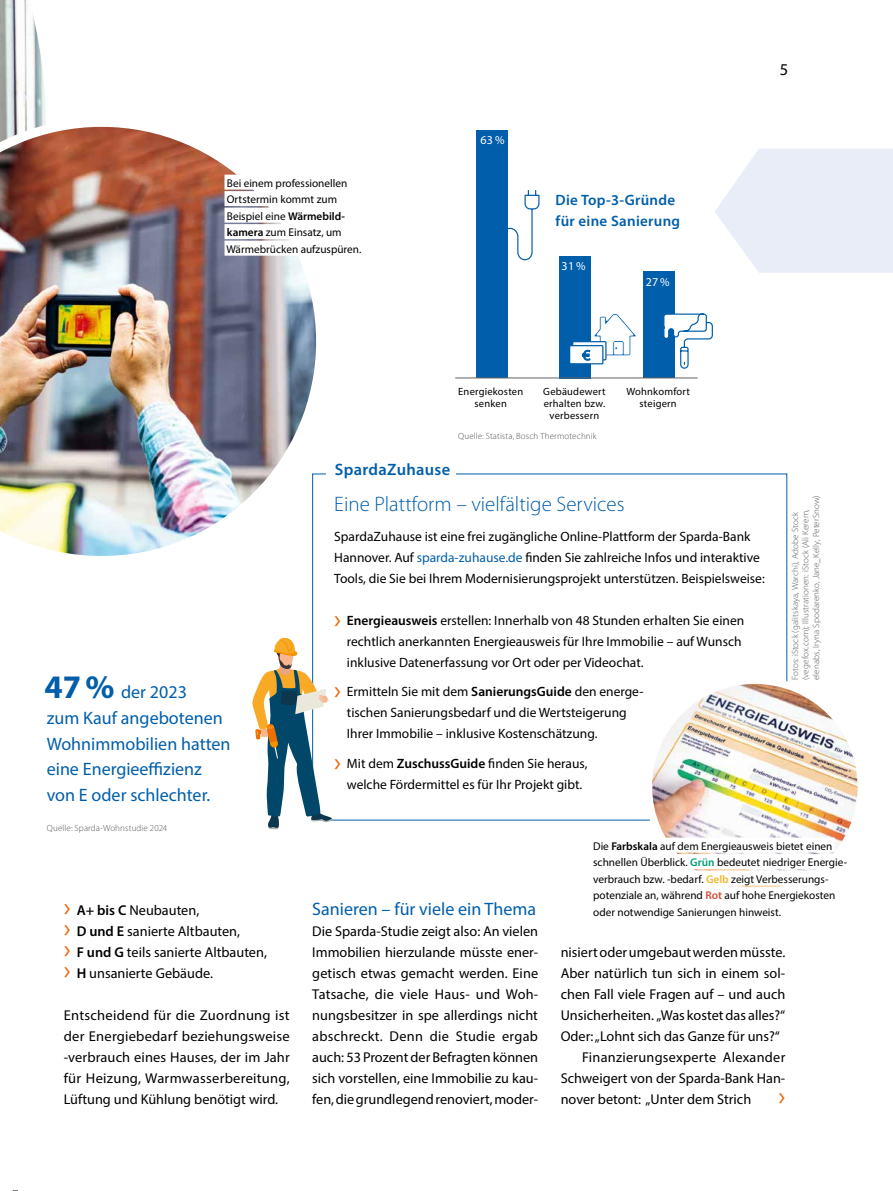
<style>
.page{position:relative;width:893px;height:1191px;background:#fff}
.page>*{position:absolute;margin:0;border:0;box-sizing:border-box;transform-origin:0 0}
.t1{font:300 21px "Myriad Pro";color:#005eaa}
.t2{font:18px/25.5px "Myriad Pro";color:#005eaa}
.t3{font:600 16.5px "Myriad Pro";letter-spacing:.02em;color:#005eaa}
.t4{font:16.5px "Myriad Pro";color:#000}
.t5{font:600 15px/21px "Myriad Pro";letter-spacing:.02em;color:#005eaa}
.t6{font:14.25px/21px "Myriad Pro";color:#000;text-align:justify}
.t7{font:14.25px "Myriad Pro";letter-spacing:.02em;color:#000}
.t8{font:13.5px/21px "Myriad Pro";color:#000}
.t9{font:12px "Myriad Pro";color:#fff}
.t10{font:11.25px/16.5px "Myriad Pro";color:#000}
.t11{font:10.5px/12px "Myriad Pro";letter-spacing:.02em;color:#000;text-align:center}
.t12{font:300 9px/10.5px "Myriad Pro";letter-spacing:.015em;color:#565656}
.s1{font-weight:600}
.s2{font-weight:700;font-size:33px}
.s3{color:#005eaa}
.s4{font-size:27px;color:#ec6709}
.s5{font-weight:600;color:#009e76}
.s6{font-weight:600;color:#f1b833}
.s7{font-weight:600;color:#ca4d38}
</style>
<div class="page">
<svg style="left:508px;top:190px;width:32px;height:71px"></svg>
<img style="left:0;top:0;width:46px;height:118px">
<img style="left:0;top:118px;width:317px;height:438px">
<svg style="left:715px;top:149px;width:178px;height:124px;background:#ebeff8"></svg>
<div style="left:477px;top:130px;width:31px;height:248px;background:#005eaa"></div>
<div style="left:559px;top:256px;width:32px;height:122px;background:#005eaa"></div>
<div style="left:643px;top:272px;width:31px;height:106px;background:#005eaa"></div>
<hr style="left:455px;top:378px;width:243px;height:1px;background:#656463">
<div style="left:573px;top:342px;width:33px;height:18px;background:#fff"></div>
<div style="left:572px;top:341px;width:34px;height:19px;border:1px solid #005eaa"></div>
<div style="left:570px;top:346px;width:33px;height:18px;background:#fff"></div>
<div style="left:569px;top:345px;width:34px;height:19px;border:1px solid #005eaa"></div>
<svg style="left:582px;top:313px;width:55px;height:48px"></svg>
<svg style="left:664px;top:313px;width:49px;height:56px"></svg>
<div style="left:225px;top:175px;width:127px;height:15px;background:#fff"></div>
<div style="left:225px;top:191px;width:114px;height:15px;background:#fff"></div>
<div style="left:225px;top:208px;width:120px;height:15px;background:#fff"></div>
<div style="left:225px;top:224px;width:119px;height:15px;background:#fff"></div>
<div style="left:225px;top:241px;width:136px;height:15px;background:#fff"></div>
<div style="left:313px;top:474px;width:474px;height:346px;background:#fff"></div>
<svg style="left:252px;top:635px;width:81px;height:194px"></svg>
<img style="left:648px;top:680px;width:213px;height:213px;border-radius:105px">
<div style="left:645px;top:676px;width:220px;height:221px;border:8px solid #fff;border-radius:50%"></div>
<div style="left:593px;top:837px;width:242px;height:15px;background:#fff"></div>
<div style="left:593px;top:854px;width:254px;height:15px;background:#fff"></div>
<div style="left:593px;top:870px;width:235px;height:15px;background:#fff"></div>
<div style="left:593px;top:887px;width:245px;height:15px;background:#fff"></div>
<p class="t10" style="left:226px;top:174px;width:136px">Bei einem professionellen<br>Ortstermin kommt zum<br>Beispiel eine <span class="s1">Wärmebild&shy;kamera</span> zum Einsatz, um<br>Wärmebrücken aufzuspüren.</p>
<p class="t9" style="left:480px;top:133px;width:26px">63 %</p>
<p class="t5" style="left:556px;top:189px;width:126px">Die Top-3-Gründe für eine Sanierung</p>
<p class="t9" style="left:562px;top:259px;width:26px">31 %</p>
<p class="t9" style="left:646px;top:274px;width:26px">27 %</p>
<p class="t4" style="left:780px;top:59px;width:10px">5</p>
<p class="t2" style="left:45px;top:679px;width:144px"><span class="s2">47 %</span> der 2023</p>
<p class="t2" style="left:47px;top:705px;width:185px">zum Kauf angebotenen<br>Wohnimmobilien hatten eine Energieeffizienz von E oder schlechter.</p>
<p class="t12" style="left:47px;top:822px;width:122px">Quelle: Sparda-Wohnstudie 2024</p>
<p class="t11" style="left:458px;top:385px;width:66px">Energiekosten senken</p>
<p class="t11" style="left:543px;top:385px;width:64px">Gebäudewert erhalten bzw. verbessern</p>
<p class="t11" style="left:626px;top:385px;width:65px">Wohnkomfort steigern</p>
<p class="t12" style="left:458px;top:431px;width:140px">Quelle: Statista, Bosch Thermotechnik</p>
<p class="t3" style="left:335px;top:459px;width:117px">SpardaZuhause</p>
<h1 class="t1" style="left:334px;top:493px;width:292px">Eine Plattform – vielfältige Services</h1>
<p class="t8" style="left:334px;top:525px;width:432px">SpardaZuhause ist eine frei zugängliche Online-Plattform der Sparda-Bank<br>Hannover. Auf <span class="s3">sparda-zuhause.de</span> finden Sie zahlreiche Infos und interaktive<br>Tools, die Sie bei Ihrem Modernisierungsprojekt unterstützen. Beispielsweise:</p>
<p class="t8" style="left:347px;top:609px;width:399px;text-indent:-13px"><span class="s4">›</span> <span class="s1">Energieausweis</span> erstellen: Innerhalb von 48 Stunden erhalten Sie einen rechtlich anerkannten Energieausweis für Ihre Immobilie – auf Wunsch inklusive Datenerfassung vor Ort oder per Videochat.</p>
<p class="t8" style="left:347px;top:681px;width:298px;text-indent:-13px"><span class="s4">›</span> Ermitteln Sie mit dem <span class="s1">SanierungsGuide</span> den energe&shy;tischen Sanierungsbedarf und die Wertsteigerung<br>Ihrer Immobilie – inklusive Kostenschätzung.</p>
<p class="t8" style="left:334px;top:752px;width:255px;text-align:center"><span class="s4">›</span> Mit dem <span class="s1">ZuschussGuide</span> finden Sie heraus, welche Fördermittel es für Ihr Projekt gibt.</p>
<p class="t12" style="left:790px;top:680px;width:186px;rotate:-90deg">Fotos: iStock (galitskaya, Warchi), Adobe Stock (vegefox.com); Illustrationen: iStock (Ali Kerem, elenabs, Iryna Spodarenko, Jane_Kelly, PeterSnow)</p>
<p class="t6" style="left:64px;top:899px;width:205px;text-align:left"><span class="s4">›</span> <span class="s1">A+ bis C</span> Neubauten,<br><span class="s4">›</span> <span class="s1">D und E</span> sanierte Altbauten,<br><span class="s4">›</span> <span class="s1">F und G</span> teils sanierte Altbauten, <span class="s4">›</span> <span class="s1">H</span> unsanierte Gebäude.</p>
<p class="t6" style="left:64px;top:1004px;width:227px">Entscheidend für die Zuordnung ist der Energiebedarf beziehungsweise -verbrauch eines Hauses, der im Jahr für Heizung, Warmwasserbereitung, Lüftung und Kühlung benötigt wird.</p>
<p class="t2" style="left:312px;top:895px;width:225px">Sanieren – für viele ein Thema</p>
<p class="t6" style="left:312px;top:920px;width:228px">Die Sparda-Studie zeigt also: An vielen Immobilien hierzulande müsste ener&shy;getisch etwas gemacht werden. Eine Tatsache, die viele Haus- und Woh&shy;nungsbesitzer in spe allerdings nicht abschreckt. Denn die Studie ergab auch: 53 Prozent der Befragten können sich vorstellen, eine Immobilie zu kau&shy;fen, die grundlegend renoviert, moder-</p>
<p class="t10" style="left:593px;top:837px;width:255px">Die <span class="s1">Farbskala</span> auf dem Energieausweis bietet einen schnellen Überblick. <span class="s5">Grün</span> bedeutet niedriger Energie&shy;verbrauch bzw. -bedarf. <span class="s6">Gelb</span> zeigt Verbesserungs&shy;potenziale an, während <span class="s7">Rot</span> auf hohe Energiekosten oder notwendige Sanierungen hinweist.</p>
<p class="t6" style="left:561px;top:941px;width:226px">nisiert oder umgebaut werden müsste.</p>
<p class="t6" style="left:561px;top:962px;width:226px">Aber natürlich tun sich in einem sol-</p>
<p class="t6" style="left:561px;top:983px;width:226px">chen Fall viele Fragen auf – und auch</p>
<p class="t6" style="left:561px;top:1004px;width:226px">Unsicherheiten. „Was kostet das alles?“</p>
<p class="t6" style="left:561px;top:1025px;width:221px">Oder: „Lohnt sich das Ganze für uns?“</p>
<p class="t7" style="left:582px;top:1048px;width:205px">Finanzierungsexperte Alexander</p>
<p class="t6" style="left:561px;top:1067px;width:226px">Schweigert von der Sparda-Bank Han-</p>
<p class="t6" style="left:561px;top:1088px;width:226px">nover betont: „Unter dem Strich <span class="s4">›</span></p>
</div>
